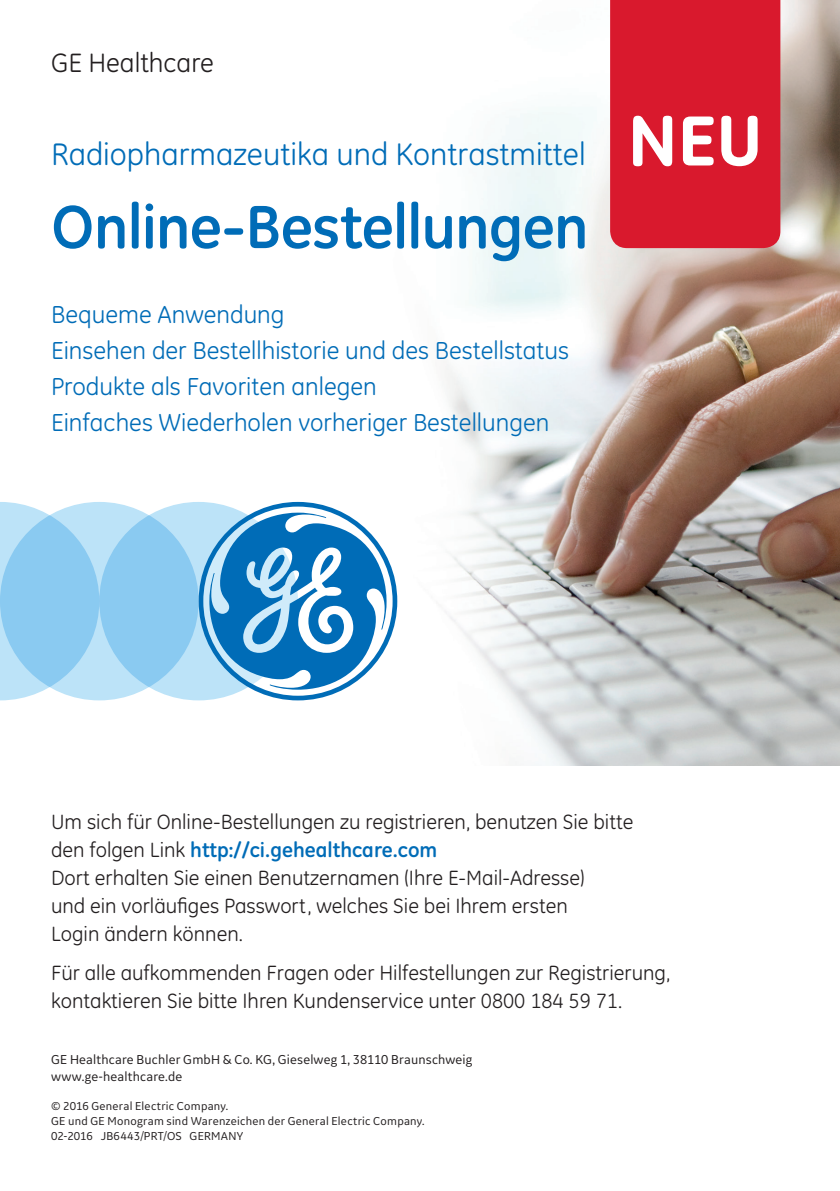
<style>
.page{position:relative;width:840px;height:1191px;background:#fff}
.page>*{position:absolute;margin:0;border:0;box-sizing:border-box;transform-origin:0 0}
.t1{font:800 72px "GE Inspira";color:#fff}
.t2{font:700 62px "GE Inspira";letter-spacing:-.015em;color:#006cb7}
.t3{font:31.8px "GE Inspira";color:#006cb7}
.t4{font:27px "GE Inspira";color:#231f20}
.t5{font:25px/36px "GE Inspira";color:#006cb7}
.t6{font:21px/28px "GE Inspira";color:#231f20}
.t7{font:13.6px/17px "GE Inspira Sans";letter-spacing:.01em;color:#231f20}
.t8{font:12px/15px "GE Inspira Sans";letter-spacing:.02em;color:#231f20}
.s1{font-weight:700;color:#006cb7}
</style>
<div class="page">
<img style="left:0;top:0;width:839px;height:765px">
<div style="left:609px;top:0;width:171px;height:248px;background:#d9192d"></div>
<svg style="left:0;top:502px;width:89px;height:198px"></svg>
<svg style="left:0;top:502px;width:198px;height:198px;background:#9bd2f3"></svg>
<svg style="left:99px;top:502px;width:199px;height:198px;background:#94cff2"></svg>
<svg style="left:198px;top:502px;width:199px;height:198px"></svg>
<p class="t4" style="left:51px;top:47px;width:164px">GE Healthcare</p>
<h3 class="t3" style="left:51px;top:136px;width:536px">Radiopharmazeutika und Kontrastmittel</h3>
<h2 class="t2" style="left:51px;top:187px;width:539px">Online-Bestellungen</h2>
<p class="t5" style="left:51px;top:296px;width:519px">Bequeme Anwendung<br>Einsehen der Bestellhistorie und des Bestellstatus Produkte als Favoriten anlegen<br>Einfaches Wiederholen vorheriger Bestellungen</p>
<h1 class="t1" style="left:627px;top:99px;width:137px">NEU</h1>
<p class="t6" style="left:51px;top:807px;width:583px">Um sich für Online-Bestellungen zu registrieren, benutzen Sie bitte den folgen Link <span class="s1">http://ci.gehealthcare.com<br></span>Dort erhalten Sie einen Benutzernamen (Ihre E-Mail-Adresse)<br>und ein vorläufiges Passwort, welches Sie bei Ihrem ersten<br>Login ändern können.</p>
<p class="t6" style="left:51px;top:958px;width:620px">Für alle aufkommenden Fragen oder Hilfestellungen zur Registrierung, kontaktieren Sie bitte Ihren Kundenservice unter 0800 184 59 71.</p>
<p class="t7" style="left:51px;top:1050px;width:422px">GE Healthcare Buchler GmbH &amp; Co. KG, Gieselweg 1, 38110 Braunschweig www.ge-healthcare.de</p>
<p class="t8" style="left:51px;top:1098px;width:375px">© 2016 General Electric Company.<br>GE und GE Monogram sind Warenzeichen der General Electric Company.<br>02-2016 JB6443/PRT/OS GERMANY</p>
</div>
